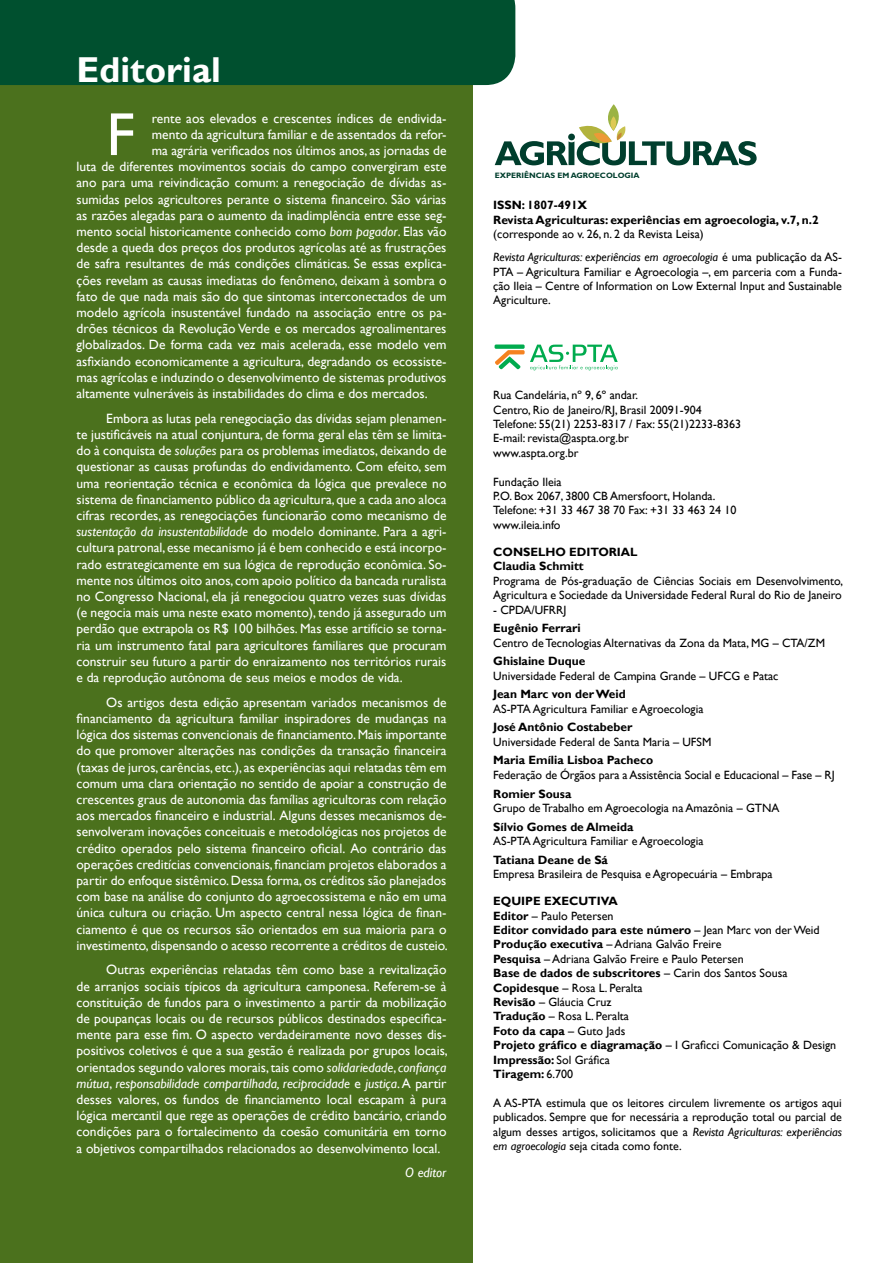
<style>
.page{position:relative;width:893px;height:1263px;background:#fff}
.page>*{position:absolute;margin:0;border:0;box-sizing:border-box;transform-origin:0 0}
.t1{font:61.05px "Gill Sans";color:#fff}
.t2{font:700 36px "Gill Sans";color:#fff}
.t3{font:13.5px/16.2px "Gill Sans";color:#fff;text-align:justify}
.t4{font:italic 13.5px "Gill Sans";color:#fff}
.t5{font:12px/14.4px "Gill Sans";color:#000}
.t6{font:700 12px/14.4px "Gill Sans";color:#000}
.t7{font:700 7.8px "Gill Sans";color:#003e2d}
.s1{font-style:italic}
.s2{font-weight:700}
</style>
<div class="page">
<div style="left:0;top:0;width:472px;height:1263px;background:#4b711d"></div>
<div style="left:0;top:0;width:515px;height:85px;background:#00502f"></div>
<svg style="left:495px;top:104px;width:262px;height:61px"></svg>
<svg style="left:495px;top:344px;width:30px;height:5px"></svg>
<svg style="left:495px;top:345px;width:123px;height:25px"></svg>
<h2 class="t2" style="left:77px;top:48px;width:146px">Editorial</h2>
<h1 class="t1" style="left:106px;top:99px;width:30px">F</h1>
<p class="t3" style="left:152px;top:110px;width:296px">rente aos elevados e crescentes índices de endivida-</p>
<p class="t3" style="left:152px;top:126px;width:296px">mento da agricultura familiar e de assentados da refor-</p>
<p class="t3" style="left:152px;top:143px;width:296px">ma agrária verificados nos últimos anos, as jornadas de</p>
<p class="t3" style="left:77px;top:159px;width:371px">luta de diferentes movimentos sociais do campo convergiram este</p>
<p class="t3" style="left:77px;top:175px;width:371px">ano para uma reivindicação comum: a renegociação de dívidas as-</p>
<p class="t3" style="left:77px;top:191px;width:371px">sumidas pelos agricultores perante o sistema financeiro. São várias</p>
<p class="t3" style="left:77px;top:207px;width:371px">as razões alegadas para o aumento da inadimplência entre esse seg-</p>
<p class="t3" style="left:77px;top:224px;width:371px">mento social historicamente conhecido como <span class="s1">bom pagador</span>. Elas vão</p>
<p class="t3" style="left:77px;top:240px;width:371px">desde a queda dos preços dos produtos agrícolas até as frustrações</p>
<p class="t3" style="left:77px;top:256px;width:371px">de safra resultantes de más condições climáticas. Se essas explica-</p>
<p class="t3" style="left:77px;top:272px;width:371px">ções revelam as causas imediatas do fenômeno, deixam à sombra o</p>
<p class="t3" style="left:77px;top:288px;width:371px">fato de que nada mais são do que sintomas interconectados de um</p>
<p class="t3" style="left:77px;top:305px;width:371px">modelo agrícola insustentável fundado na associação entre os pa-</p>
<p class="t3" style="left:77px;top:321px;width:371px">drões técnicos da Revolução Verde e os mercados agroalimentares</p>
<p class="t3" style="left:77px;top:337px;width:371px">globalizados. De forma cada vez mais acelerada, esse modelo vem</p>
<p class="t3" style="left:77px;top:353px;width:371px">asfixiando economicamente a agricultura, degradando os ecossiste-</p>
<p class="t3" style="left:77px;top:369px;width:371px">mas agrícolas e induzindo o desenvolvimento de sistemas produtivos</p>
<p class="t3" style="left:77px;top:386px;width:353px">altamente vulneráveis às instabilidades do clima e dos mercados.</p>
<p class="t3" style="left:77px;top:410px;width:371px;text-indent:30px">Embora as lutas pela renegociação das dívidas sejam plenamen&shy;te justificáveis na atual conjuntura, de forma geral elas têm se limita&shy;do à conquista de <span class="s1">soluções</span> para os problemas imediatos, deixando de questionar as causas profundas do endividamento. Com efeito, sem uma reorientação técnica e econômica da lógica que prevalece no sistema de financiamento público da agricultura, que a cada ano aloca cifras recordes, as renegociações funcionarão como mecanismo de <span class="s1">sustentação da insustentabilidade</span> do modelo dominante. Para a agri&shy;cultura patronal, esse mecanismo já é bem conhecido e está incorpo&shy;rado estrategicamente em sua lógica de reprodução econômica. So&shy;mente nos últimos oito anos, com apoio político da bancada ruralista no Congresso Nacional, ela já renegociou quatro vezes suas dívidas (e negocia mais uma neste exato momento), tendo já assegurado um perdão que extrapola os R$ 100 bilhões. Mas esse artifício se torna&shy;ria um instrumento fatal para agricultores familiares que procuram construir seu futuro a partir do enraizamento nos territórios rurais e da reprodução autônoma de seus meios e modos de vida.</p>
<p class="t3" style="left:77px;top:694px;width:373px;text-indent:30px">Os artigos desta edição apresentam variados mecanismos de financiamento da agricultura familiar inspiradores de mudanças na lógica dos sistemas convencionais de financiamento. Mais importante do que promover alterações nas condições da transação financeira (taxas de juros, carências, etc.), as experiências aqui relatadas têm em comum uma clara orientação no sentido de apoiar a construção de crescentes graus de autonomia das famílias agricultoras com relação aos mercados financeiro e industrial. Alguns desses mecanismos de&shy;senvolveram inovações conceituais e metodológicas nos projetos de crédito operados pelo sistema financeiro oficial. Ao contrário das operações creditícias convencionais, financiam projetos elaborados a partir do enfoque sistêmico. Dessa forma, os créditos são planejados com base na análise do conjunto do agroecossistema e não em uma única cultura ou criação. Um aspecto central nessa lógica de finan&shy;ciamento é que os recursos são orientados em sua maioria para o investimento, dispensando o acesso recorrente a créditos de custeio.</p>
<p class="t3" style="left:77px;top:962px;width:373px;text-indent:30px">Outras experiências relatadas têm como base a revitalização de arranjos sociais típicos da agricultura camponesa. Referem-se à constituição de fundos para o investimento a partir da mobilização de poupanças locais ou de recursos públicos destinados especifica&shy;mente para esse fim. O aspecto verdadeiramente novo desses dis&shy;positivos coletivos é que a sua gestão é realizada por grupos locais, orientados segundo valores morais, tais como <span class="s1">solidariedade</span>, <span class="s1">confiança mútua</span>, <span class="s1">responsabilidade compartilhada, reciprocidade</span> e <span class="s1">justiça</span>. A partir desses valores, os fundos de financiamento local escapam à pura lógica mercantil que rege as operações de crédito bancário, criando condições para o fortalecimento da coesão comunitária em torno a objetivos compartilhados relacionados ao desenvolvimento local.</p>
<p class="t4" style="left:405px;top:1165px;width:43px">O editor</p>
<p class="t7" style="left:495px;top:170px;width:146px">EXPERIÊNCIAS EM AGROECOLOGIA</p>
<p class="t6" style="left:493px;top:198px;width:327px">ISSN: 1807-491X<br>Revista Agriculturas: experiências em agroecologia, v.7, n.2</p>
<p class="t5" style="left:493px;top:223px;width:350px;line-height:23px">(corresponde ao v. 26, n. 2 da Revista Leisa)<br><span class="s1">Revista Agriculturas: experiências em agroecologia</span> é uma publicação da AS-</p>
<p class="t5" style="left:493px;top:264px;width:350px;text-align:justify">PTA – Agricultura Familiar e Agroecologia –, em parceria com a Funda&shy;ção Ileia – Centre of Information on Low External Input and Sustainable Agriculture.</p>
<p class="t5" style="left:493px;top:388px;width:249px">Rua Candelária, nº 9, 6º andar.<br>Centro, Rio de Janeiro/RJ, Brasil 20091-904<br>Telefone: 55(21) 2253-8317 / Fax: 55(21)2233-8363<br>E-mail: revista@aspta.org.br<br>www.aspta.org.br</p>
<p class="t5" style="left:493px;top:475px;width:245px">Fundação Ileia<br>P.O. Box 2067, 3800 CB Amersfoort, Holanda.<br>Telefone: +31 33 467 38 70 Fax: +31 33 463 24 10 www.ileia.info</p>
<p class="t6" style="left:493px;top:545px;width:146px">CONSELHO EDITORIAL<br>Claudia Schmitt</p>
<p class="t5" style="left:493px;top:574px;width:351px">Programa de Pós-graduação de Ciências Sociais em Desenvolvimento,<br>Agricultura e Sociedade da Universidade Federal Rural do Rio de Janeiro</p>
<p class="t5" style="left:493px;top:603px;width:75px">- CPDA/UFRRJ</p>
<p class="t6" style="left:493px;top:621px;width:89px">Eugênio Ferrari</p>
<p class="t5" style="left:493px;top:636px;width:333px">Centro de Tecnologias Alternativas da Zona da Mata, MG – CTA/ZM</p>
<p class="t6" style="left:493px;top:654px;width:94px">Ghislaine Duque</p>
<p class="t5" style="left:493px;top:669px;width:287px">Universidade Federal de Campina Grande – UFCG e Patac</p>
<p class="t6" style="left:493px;top:687px;width:134px">Jean Marc von der Weid</p>
<p class="t5" style="left:493px;top:702px;width:212px">AS-PTA Agricultura Familiar e Agroecologia</p>
<p class="t6" style="left:493px;top:720px;width:141px">José Antônio Costabeber</p>
<p class="t5" style="left:493px;top:735px;width:220px">Universidade Federal de Santa Maria – UFSM</p>
<p class="t6" style="left:493px;top:753px;width:162px">Maria Emília Lisboa Pacheco</p>
<p class="t5" style="left:493px;top:768px;width:343px">Federação de Órgãos para a Assistência Social e Educacional – Fase – RJ</p>
<p class="t6" style="left:493px;top:787px;width:80px">Romier Sousa</p>
<p class="t5" style="left:493px;top:801px;width:288px">Grupo de Trabalho em Agroecologia na Amazônia – GTNA</p>
<p class="t6" style="left:493px;top:820px;width:142px">Sílvio Gomes de Almeida</p>
<p class="t5" style="left:493px;top:834px;width:212px">AS-PTA Agricultura Familiar e Agroecologia</p>
<p class="t6" style="left:493px;top:853px;width:116px">Tatiana Deane de Sá</p>
<p class="t5" style="left:493px;top:867px;width:281px">Empresa Brasileira de Pesquisa e Agropecuária – Embrapa</p>
<p class="t5" style="left:493px;top:894px;width:344px"><span class="s2">EQUIPE EXECUTIVA<br>Editor</span> – Paulo Petersen<br><span class="s2">Editor convidado para este número</span> – Jean Marc von der Weid <span class="s2">Produção executiva</span> – Adriana Galvão Freire<br><span class="s2">Pesquisa</span> – Adriana Galvão Freire e Paulo Petersen<br><span class="s2">Base de dados de subscritores</span> – Carin dos Santos Sousa <span class="s2">Copidesque</span> – Rosa L. Peralta<br><span class="s2">Revisão</span> – Gláucia Cruz<br><span class="s2">Tradução</span> – Rosa L. Peralta<br><span class="s2">Foto da capa</span> – Guto Jads<br><span class="s2">Projeto gráfico e diagramação</span> – I Graficci Comunicação &amp; Design <span class="s2">Impressão:</span> Sol Gráfica<br><span class="s2">Tiragem:</span> 6.700</p>
<p class="t5" style="left:493px;top:1096px;width:350px;text-align:justify">A AS-PTA estimula que os leitores circulem livremente os artigos aqui publicados. Sempre que for necessária a reprodução total ou parcial de algum desses artigos, solicitamos que a <span class="s1">Revista Agriculturas: experiências em agroecologia</span> seja citada como fonte.</p>
</div>
